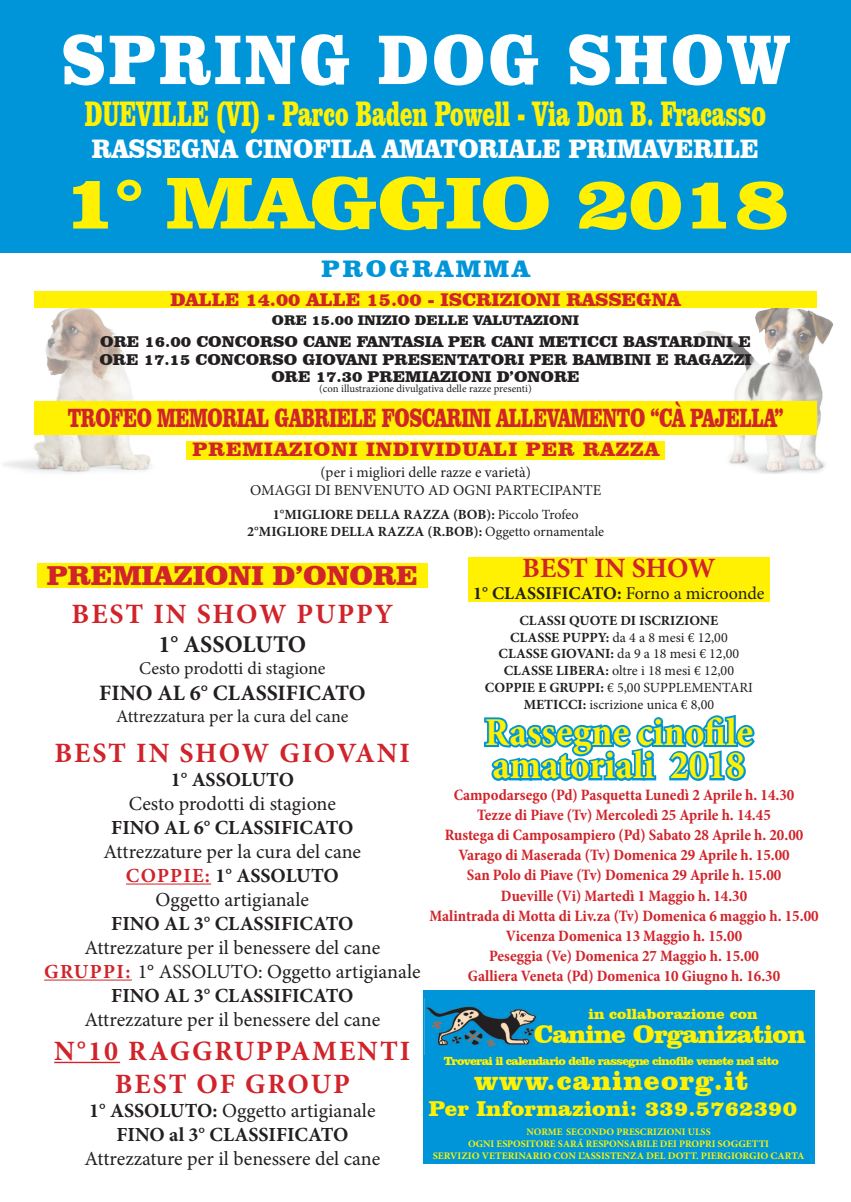
<style>
.page{position:relative;width:851px;height:1202px;background:#fff}
.page>*{position:absolute;margin:0;border:0;box-sizing:border-box;transform-origin:0 0}
.t1{font:900 75.4px "Clarendon BT";letter-spacing:-.02em;color:#fff101;scale:1.12 1}
.t2{font:900 72px "Clarendon BT";letter-spacing:.05em;color:#fff;scale:.88 1}
.t3{font:700 condensed 40px/33.4px "Minion Pro";color:#fff101}
.t4{font:900 36.4px "Clarendon BT";color:#fff101;scale:.6 1}
.t5{font:700 28px/33.6px "Minion Pro";letter-spacing:.065em;color:#d1232a;text-align:center}
.t6{font:900 28px "Clarendon BT";color:#d1232a}
.t7{font:900 28px "Clarendon BT";letter-spacing:.04em;color:#fff101}
.t8{font:700 28px "Minion Pro";letter-spacing:-.01em;color:#d1232a}
.t9{font:900 27.4px "Clarendon BT";color:#fff;scale:.88 1}
.t10{font:900 27.2px "Clarendon BT";letter-spacing:-.02em;color:#d1232a;scale:.67 1}
.t11{font:900 26px "Clarendon BT";letter-spacing:-.03em;color:#fff101}
.t12{font:900 24.4px "Clarendon BT";letter-spacing:.12em;color:#0095d9}
.t13{font:700 24px "Minion Pro";letter-spacing:-.015em;color:#231f20}
.t14{font:900 22px "Clarendon BT";letter-spacing:.01em;color:#fff101}
.t15{font:700 22px "Minion Pro";color:#231f20}
.t16{font:20px/24px "Minion Pro";color:#231f20;text-align:center}
.t17{font:700 20px/24px "Minion Pro";color:#231f20;text-align:center}
.t18{font:900 20px "Clarendon BT";letter-spacing:.05em;color:#d1232a}
.t19{font:900 18.8px "Clarendon BT";color:#d1232a}
.t20{font:18px "Minion Pro";color:#231f20}
.t21{font:700 18px "Minion Pro";color:#231f20}
.t22{font:700 condensed 16px/20.2px "Minion Pro";color:#d1232a;text-align:center}
.t23{font:900 16px/17.8px "Clarendon BT";color:#231f20;text-align:center}
.t24{font:15px/18px "Minion Pro";color:#231f20;text-align:center}
.t25{font:900 15px "Clarendon BT";color:#fff101}
.t26{font:900 14.4px "Clarendon BT";color:#231f20}
.t27{font:14px/16.8px "Minion Pro";color:#231f20;text-align:center}
.t28{font:700 14px/16.8px "Minion Pro";color:#231f20;text-align:center}
.t29{font:900 12px "Clarendon BT";letter-spacing:-.06em;color:#fff101}
.t30{font:10.8px "Minion Pro";color:#231f20}
.t31{font:700 10px/12px "Minion Pro";color:#fff101;text-align:center}
.s1{font-size:39.2px}
.s2{font-size:78px}
.s3{font-size:68px}
.s4{font-weight:400}
.s5{font-weight:700;color:#d1232a}
.s6{font-weight:700}
</style>
<div class="page">
<div style="left:423px;top:990px;width:391px;height:174px;background:#0095d9"></div>
<img style="left:426px;top:1006px;width:111px;height:41px">
<svg style="left:483px;top:714px;width:272px;height:67px"></svg>
<img style="left:3px;top:291px;width:171px;height:182px">
<img style="left:697px;top:301px;width:136px;height:172px">
<hr style="left:126px;top:883px;width:85px;height:1px;background:#d1232a">
<hr style="left:44px;top:979px;width:88px;height:1px;background:#d1232a">
<hr style="left:54px;top:1062px;width:66px;height:1px;background:#d1232a">
<div style="left:37px;top:564px;width:391px;height:24px;background:#fff101"></div>
<div style="left:34px;top:292px;width:782px;height:16px;background:#fff101"></div>
<div style="left:35px;top:401px;width:781px;height:33px;background:#fff101"></div>
<div style="left:186px;top:441px;width:479px;height:18px;background:#fff101"></div>
<div style="left:468px;top:557px;width:301px;height:44px;background:#fff101"></div>
<div style="left:0;top:0;width:850px;height:252px;background:#0095d9"></div>
<h2 class="t2" style="left:61px;top:15px;width:829px">SPRING DOG SHOW</h2>
<h3 class="t4" style="left:85px;top:91px;width:1136px">DUEVILLE (VI) - Parco Baden Powell - Via Don B. Fracas<span class="s1">so</span></h3>
<h3 class="t9" style="left:92px;top:131px;width:759px">RASSEGNA CINOFILA AMATORIALE PRIMAVERILE</h3>
<h1 class="t1" style="left:62px;top:156px;width:650px"><span class="s2">1</span><span class="s3">°</span> MAGGIO 2018</h1>
<h3 class="t12" style="left:321px;top:253px;width:209px">PROGRAMMA</h3>
<p class="t19" style="left:170px;top:288px;width:511px">DALLE 14.00 ALLE 15.00 - ISCRIZIONI RASSEGNA</p>
<p class="t26" style="left:272px;top:312px;width:308px">ORE 15.00 INIZIO DELLE VALUTAZIONI</p>
<p class="t23" style="left:99px;top:332px;width:653px">ORE 16.00 CONCORSO CANE FANTASIA PER CANI METICCI BASTARDINI E<br>ORE 17.15 CONCORSO GIOVANI PRESENTATORI PER BAMBINI E RAGAZZI<br>ORE 17.30 PREMIAZIONI D’ONORE</p>
<p class="t30" style="left:319px;top:381px;width:214px">(con illustrazione divulgativa delle razze presenti)</p>
<h3 class="t10" style="left:68px;top:401px;width:1069px">TROFEO MEMORIAL GABRIELE FOSCARINI ALLEVAMENTO “CÀ PAJELLA”</h3>
<p class="t18" style="left:192px;top:437px;width:467px">PREMIAZIONI INDIVIDUALI PER RAZZA</p>
<p class="t24" style="left:250px;top:463px;width:352px">(per i migliori delle razze e varietà)<br>OMAGGI DI BENVENUTO AD OGNI PARTECIPANTE</p>
<p class="t28" style="left:247px;top:506px;width:358px">1°MIGLIORE DELLA RAZZA (BOB): <span class="s4">Piccolo Trofeo<br></span>2°MIGLIORE DELLA RAZZA (R.BOB): <span class="s4">Oggetto ornamentale</span></p>
<h3 class="t6" style="left:47px;top:558px;width:372px">PREMIAZIONI D’ONORE</h3>
<h3 class="t5" style="left:72px;top:597px;width:323px">BEST IN SHOW PUPPY</h3>
<h3 class="t13" style="left:158px;top:627px;width:149px">1° ASSOLUTO</h3>
<p class="t20" style="left:139px;top:656px;width:188px">Cesto prodotti di stagione</p>
<h3 class="t15" style="left:99px;top:677px;width:268px">FINO AL 6° CLASSIFICATO</h3>
<p class="t20" style="left:116px;top:704px;width:234px">Attrezzatura per la cura del cane</p>
<h3 class="t5" style="left:54px;top:736px;width:357px">BEST IN SHOW GIOVANI</h3>
<p class="t17" style="left:171px;top:767px;width:125px">1° ASSOLUTO</p>
<p class="t16" style="left:129px;top:792px;width:209px">Cesto prodotti di stagione</p>
<p class="t17" style="left:111px;top:815px;width:244px">FINO AL 6° CLASSIFICATO</p>
<p class="t16" style="left:104px;top:840px;width:259px">Attrezzature per la cura del cane<br><span class="s5">COPPIE:</span> <span class="s6">1° ASSOLUTO<br></span>Oggetto artigianale</p>
<p class="t17" style="left:111px;top:911px;width:244px">FINO AL 3° CLASSIFICATO</p>
<p class="t16" style="left:44px;top:936px;width:378px">Attrezzature per il benessere del cane<br><span class="s5">GRUPPI:</span> 1° ASSOLUTO: Oggetto artigianale<br><span class="s6">FINO AL 3° CLASSIFICATO</span></p>
<p class="t16" style="left:84px;top:1008px;width:297px">Attrezzature per il benessere del cane</p>
<h3 class="t5" style="left:54px;top:1033px;width:358px">N°10 RAGGRUPPAMENTI<br>BEST OF GROUP</h3>
<p class="t17" style="left:89px;top:1099px;width:288px">1° ASSOLUTO: <span class="s4">Oggetto artigianale<br></span>FINO al 3° CLASSIFICATO</p>
<p class="t16" style="left:84px;top:1147px;width:297px">Attrezzature per il benessere del cane</p>
<h3 class="t8" style="left:522px;top:549px;width:195px">BEST IN SHOW</h3>
<p class="t21" style="left:473px;top:580px;width:293px">1° CLASSIFICATO: <span class="s4">Forno a microonde</span></p>
<p class="t27" style="left:485px;top:612px;width:269px"><span class="s6">CLASSI QUOTE DI ISCRIZIONE<br>CLASSE PUPPY:</span> da 4 a 8 mesi € 12,00<br><span class="s6">CLASSE GIOVANI:</span> da 9 a 18 mesi € 12,00<br><span class="s6">CLASSE LIBERA:</span> oltre i 18 mesi € 12,00<br><span class="s6">COPPIE E GRUPPI:</span> € 5,00 SUPPLEMENTARI <span class="s6">METICCI:</span> iscrizione unica € 8,00</p>
<h3 class="t3" style="left:484px;top:715px;width:270px">Rassegne cinofile amatoriali 2018</h3>
<p class="t22" style="left:429px;top:784px;width:390px">Campodarsego (Pd) Pasquetta Lunedì 2 Aprile h. 14.30<br>Tezze di Piave (Tv) Mercoledì 25 Aprile h. 14.45<br>Rustega di Camposampiero (Pd) Sabato 28 Aprile h. 20.00<br>Varago di Maserada (Tv) Domenica 29 Aprile h. 15.00<br>San Polo di Piave (Tv) Domenica 29 Aprile h. 15.00<br>Dueville (Vi) Martedì 1 Maggio h. 14.30<br>Malintrada di Motta di Liv.za (Tv) Domenica 6 maggio h. 15.00<br>Vicenza Domenica 13 Maggio h. 15.00<br>Peseggia (Ve) Domenica 27 Maggio h. 15.00<br>Galliera Veneta (Pd) Domenica 10 Giugno h. 16.30</p>
<p class="t25" style="left:588px;top:1005px;width:170px">in collaborazione con</p>
<h3 class="t11" style="left:534px;top:1018px;width:273px">Canine Organization</h3>
<p class="t29" style="left:443px;top:1053px;width:336px">Troverai il calendario delle rassegne cinofile venete nel sito</p>
<h3 class="t7" style="left:474px;top:1063px;width:276px">www.canineorg.it</h3>
<h3 class="t14" style="left:429px;top:1095px;width:369px">Per Informazioni: 339.5762390</h3>
<p class="t31" style="left:433px;top:1125px;width:373px">NORME SECONDO PRESCRIZIONI ULSS<br>OGNI ESPOSITORE SARÁ RESPONSABILE DEI PROPRI SOGGETTI<br>SERVIZIO VETERINARIO CON L’ASSISTENZA DEL DOTT. PIERGIORGIO CARTA</p>
</div>
